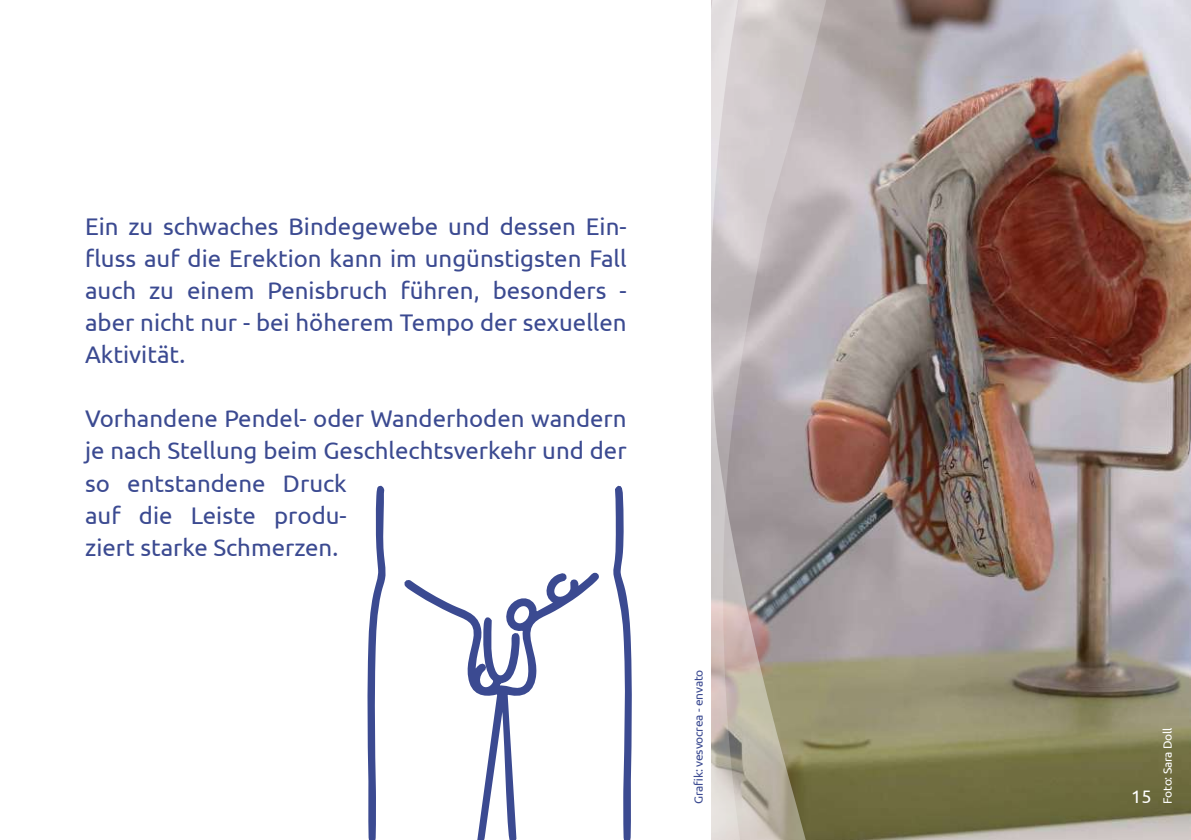
<style>
.page{position:relative;width:1191px;height:840px;background:#fff}
.page>*{position:absolute;margin:0;border:0;box-sizing:border-box;transform-origin:0 0}
.t1{font:24px/32px "Ubuntu";color:#3b4a91;text-align:justify}
.t2{font:18px "Ubuntu";color:#fff}
.t3{font:12px "Ubuntu";letter-spacing:-.02em;color:#3b4a91}
.t4{font:12px "Ubuntu";letter-spacing:-.02em;color:#fff}
</style>
<div class="page">
<img style="left:845px;top:0;width:346px;height:839px">
<div style="left:1149px;top:23px;width:25px;height:22px;background:#dbdae3"></div>
<svg style="left:712px;top:0;width:133px;height:839px;background:#b4aba7"></svg>
<svg style="left:367px;top:485px;width:19px;height:354px"></svg>
<svg style="left:613px;top:485px;width:19px;height:354px"></svg>
<svg style="left:405px;top:572px;width:194px;height:267px"></svg>
<p class="t1" style="left:85px;top:210px;width:543px">Ein zu schwaches Bindegewebe und dessen Ein&shy;fluss auf die Erektion kann im ungünstigsten Fall auch zu einem Penisbruch führen, besonders - aber nicht nur - bei höherem Tempo der sexuellen Aktivität.</p>
<p class="t1" style="left:85px;top:402px;width:543px;text-align:left">Vorhandene Pendel- oder Wanderhoden wandern je nach Stellung beim Geschlechtsverkehr und der so entstandene Druck<br>auf die Leiste produ-<br>ziert starke Schmerzen.</p>
<p class="t3" style="left:691px;top:803px;width:136px;rotate:-90deg">Grafik: vesvocrea - envato</p>
<p class="t2" style="left:1131px;top:785px;width:22px">15</p>
<p class="t4" style="left:1160px;top:803px;width:78px;rotate:-90deg">Foto: Sara Doll</p>
</div>
